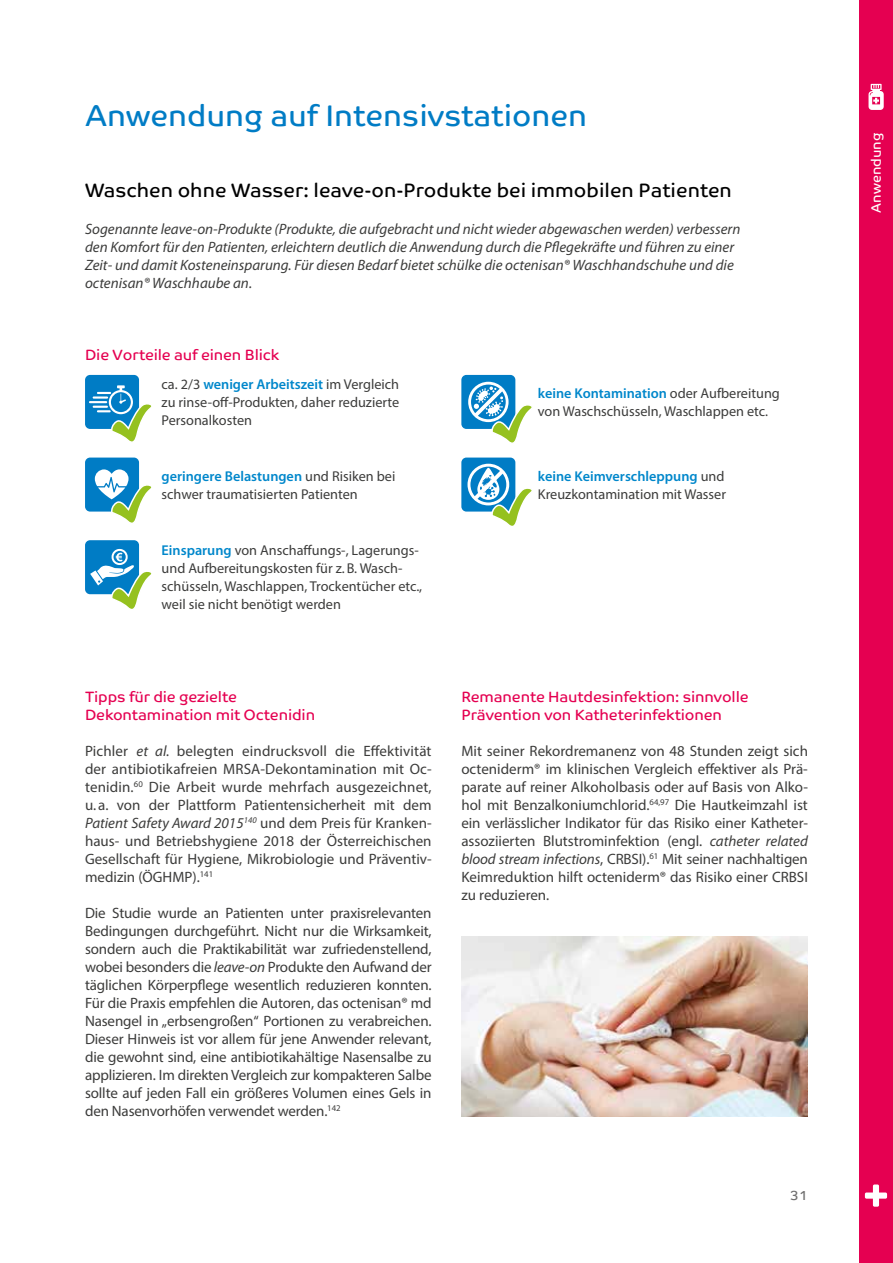
<style>
.page{position:relative;width:893px;height:1263px;background:#fff}
.page>*{position:absolute;margin:0;border:0;box-sizing:border-box;transform-origin:0 0}
.t1{font:30px "Co Text";color:#007cc5}
.t2{font:19.5px "Co Text";color:#000}
.t3{font:15px/18px "Myriad Pro";color:#3c3c3b;text-align:justify}
.t4{font:italic 15px/18px "Myriad Pro";color:#3c3c3b}
.t5{font:15px/18px "Co Text";letter-spacing:-.01em;color:#e50051}
.t6{font:14.25px/18px "Myriad Pro";color:#3c3c3b}
.t7{font:13.5px "Co Text";color:#fff}
.t8{font:13.5px "Co Text";color:#706f6f}
.s1{font-weight:600;color:#0087cb}
.s2{font-style:italic}
</style>
<div class="page">
<div style="left:859px;top:0;width:34px;height:1263px;background:#e50051"></div>
<div style="left:865px;top:1192px;width:22px;height:7px;background:#fff;border-radius:2px"></div>
<div style="left:873px;top:1184px;width:6px;height:23px;background:#fff;border-radius:2px"></div>
<svg style="left:868px;top:84px;width:16px;height:26px"></svg>
<div style="left:85px;top:375px;width:54px;height:54px;background:#007cc5;border-radius:5px"></div>
<div style="left:461px;top:375px;width:54px;height:54px;background:#007cc5;border-radius:5px"></div>
<div style="left:85px;top:458px;width:54px;height:54px;background:#007cc5;border-radius:5px"></div>
<div style="left:461px;top:458px;width:54px;height:54px;background:#007cc5;border-radius:5px"></div>
<div style="left:85px;top:540px;width:54px;height:54px;background:#007cc5;border-radius:5px"></div>
<svg style="left:95px;top:469px;width:57px;height:54px"></svg>
<svg style="left:467px;top:464px;width:65px;height:62px"></svg>
<svg style="left:90px;top:549px;width:62px;height:60px"></svg>
<svg style="left:89px;top:385px;width:63px;height:57px"></svg>
<svg style="left:468px;top:382px;width:64px;height:61px"></svg>
<img style="left:461px;top:936px;width:347px;height:180px">
<h1 class="t1" style="left:85px;top:98px;width:504px">Anwendung auf Intensivstationen</h1>
<h2 class="t2" style="left:85px;top:178px;width:648px">Waschen ohne Wasser: leave-on-Produkte bei immobilen Patienten</h2>
<p class="t4" style="left:85px;top:220px;width:657px">Sogenannte leave-on-Produkte (Produkte, die aufgebracht und nicht wieder abgewaschen werden) verbessern den Komfort für den Patienten, erleichtern deutlich die Anwendung durch die Pflegekräfte und führen zu einer Zeit- und damit Kosteneinsparung. Für diesen Bedarf bietet schülke die octenisan® Waschhandschuhe und die octenisan® Waschhaube an.</p>
<p class="t5" style="left:85px;top:346px;width:196px">Die Vorteile auf einen Blick</p>
<p class="t6" style="left:162px;top:375px;width:239px;text-align:justify">ca. 2/3 <span class="s1">weniger Arbeitszeit</span> im Vergleich zu rinse-off-Produkten, daher reduzierte Personalkosten</p>
<p class="t6" style="left:538px;top:384px;width:243px"><span class="s1">keine Kontamination</span> oder Aufbereitung von Waschschüsseln, Waschlappen etc.</p>
<p class="t6" style="left:162px;top:467px;width:235px"><span class="s1">geringere Belastungen</span> und Risiken bei schwer traumatisierten Patienten</p>
<p class="t6" style="left:538px;top:467px;width:190px"><span class="s1">keine Keimverschleppung</span> und<br>Kreuzkontamination mit Wasser</p>
<p class="t6" style="left:162px;top:540px;width:262px"><span class="s1">Einsparung</span> von Anschaffungs-, Lagerungs&shy;und Aufbereitungskosten für z.B. Wasch&shy;schüsseln, Waschlappen, Trockentücher etc., weil sie nicht benötigt werden</p>
<p class="t5" style="left:85px;top:688px;width:232px">Tipps für die gezielte<br>Dekontamination mit Octenidin</p>
<p class="t3" style="left:85px;top:742px;width:348px">Pichler <span class="s2">et al.</span> belegten eindrucksvoll die Effektivität der antibiotikafreien MRSA-Dekontamination mit Oc&shy;tenidin.<sup>60</sup> Die Arbeit wurde mehrfach ausgezeichnet, u. a. von der Plattform Patientensicherheit mit dem <span class="s2">Patient Safety Award 2015</span><sup>140</sup> und dem Preis für Kranken&shy;haus- und Betriebshygiene 2018 der Österreichischen Gesellschaft für Hygiene, Mikrobiologie und Präventiv&shy;medizin (ÖGHMP).<sup>141</sup></p>
<p class="t3" style="left:85px;top:904px;width:348px">Die Studie wurde an Patienten unter praxisrelevanten Bedingungen durchgeführt. Nicht nur die Wirksamkeit, sondern auch die Praktikabilität war zufriedenstellend, wobei besonders die <span class="s2">leave-on</span> Produkte den Aufwand der täglichen Körperpflege wesentlich reduzieren konnten.<br>Für die Praxis empfehlen die Autoren, das octenisan® md Nasengel in „erbsengroßen“ Portionen zu verabreichen.<br>Dieser Hinweis ist vor allem für jene Anwender relevant, die gewohnt sind, eine antibiotikahältige Nasensalbe zu applizieren. Im direkten Vergleich zur kompakteren Salbe sollte auf jeden Fall ein größeres Volumen eines Gels in den Nasenvorhöfen verwendet werden.<sup>142</sup></p>
<p class="t5" style="left:461px;top:688px;width:289px">Remanente Hautdesinfektion: sinnvolle<br>Prävention von Katheterinfektionen</p>
<p class="t3" style="left:461px;top:742px;width:348px">Mit seiner Rekordremanenz von 48 Stunden zeigt sich octeniderm® im klinischen Vergleich effektiver als Prä&shy;parate auf reiner Alkoholbasis oder auf Basis von Alko&shy;hol mit Benzalkoniumchlorid.<sup>64,97</sup> Die Hautkeimzahl ist ein verlässlicher Indikator für das Risiko einer Katheter&shy;assoziierten Blutstrominfektion (engl. <span class="s2">catheter related blood stream infections</span>, CRBSI).<sup>61</sup> Mit seiner nachhaltigen Keimreduktion hilft octeniderm® das Risiko einer CRBSI zu reduzieren.</p>
<p class="t8" style="left:790px;top:1187px;width:20px">31</p>
<p class="t7" style="left:868px;top:213px;width:82px;rotate:-90deg">Anwendung</p>
</div>
